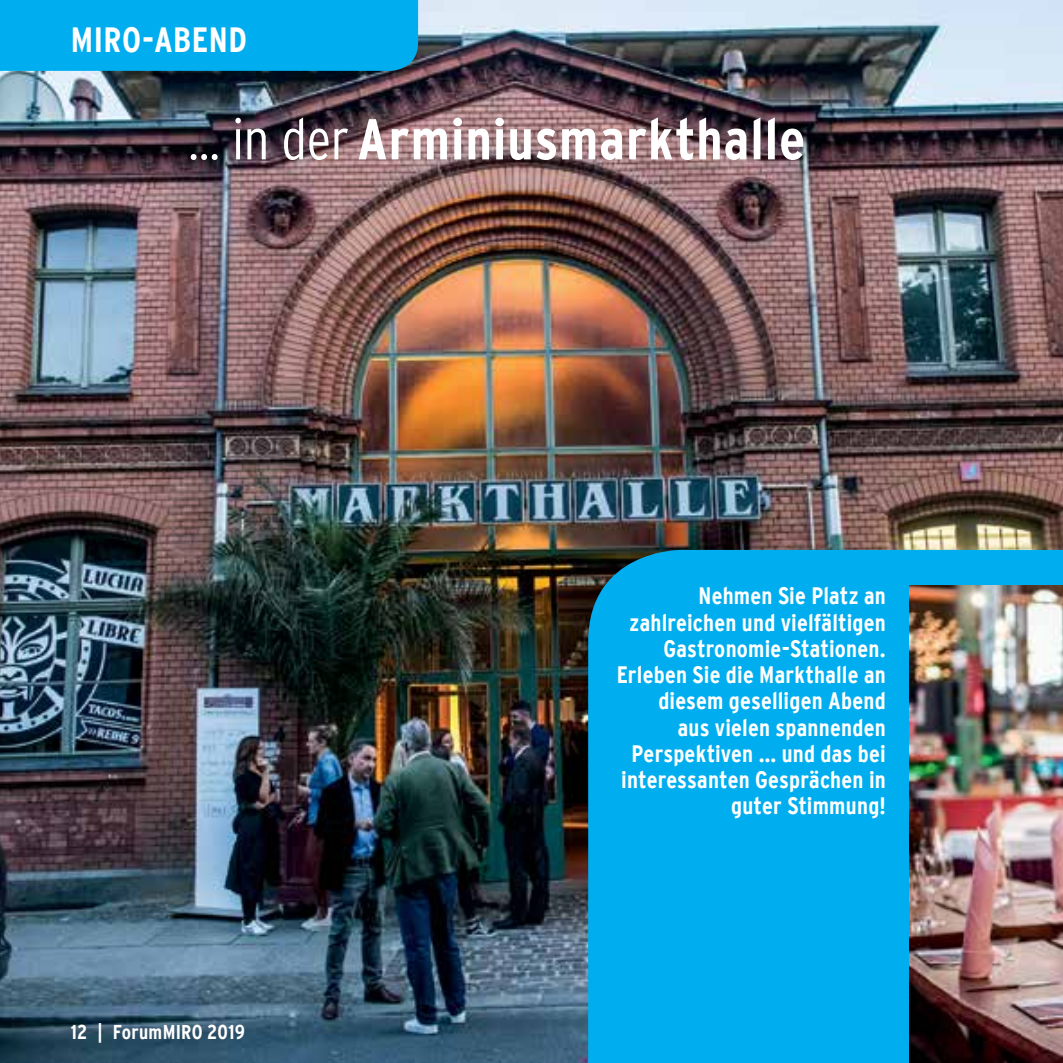
<style>
.page{position:relative;width:1063px;height:1063px;background:#fff}
.page>*{position:absolute;margin:0;border:0;box-sizing:border-box;transform-origin:0 0}
.t1{font:700 condensed 57.5px "Interstate";letter-spacing:.015em;color:#fff}
.t2{font:700 condensed 35px "Interstate";letter-spacing:.015em;color:#fff}
.t3{font:700 condensed 23.75px/26.2px "Interstate";letter-spacing:.01em;color:#fff;text-align:right}
.t4{font:700 condensed 20px "Interstate";letter-spacing:.015em;color:#fff}
.s1{font-weight:300}
</style>
<div class="page">
<img style="left:0;top:0;width:1063px;height:1063px">
<div style="left:588px;top:550px;width:475px;height:513px;background:#00aeef"></div>
<img style="left:910px;top:585px;width:153px;height:478px">
<div style="left:0;top:0;width:418px;height:71px;background:#00aeef"></div>
<h2 class="t2" style="left:71px;top:20px;width:178px">MIRO-ABEND</h2>
<h1 class="t1" style="left:188px;top:107px;width:619px"><span class="s1">… in der</span> Arminiusmarkthalle</h1>
<p class="t4" style="left:71px;top:1021px;width:176px">12 | ForumMIRO 2019</p>
<p class="t3" style="left:617px;top:583px;width:271px">Nehmen Sie Platz an zahlreichen und vielfältigen<br>Gastronomie-Stationen.<br>Erleben Sie die Markthalle an diesem geselligen Abend<br>aus vielen spannenden<br>Perspektiven … und das bei interessanten Gesprächen in guter Stimmung!</p>
</div>
